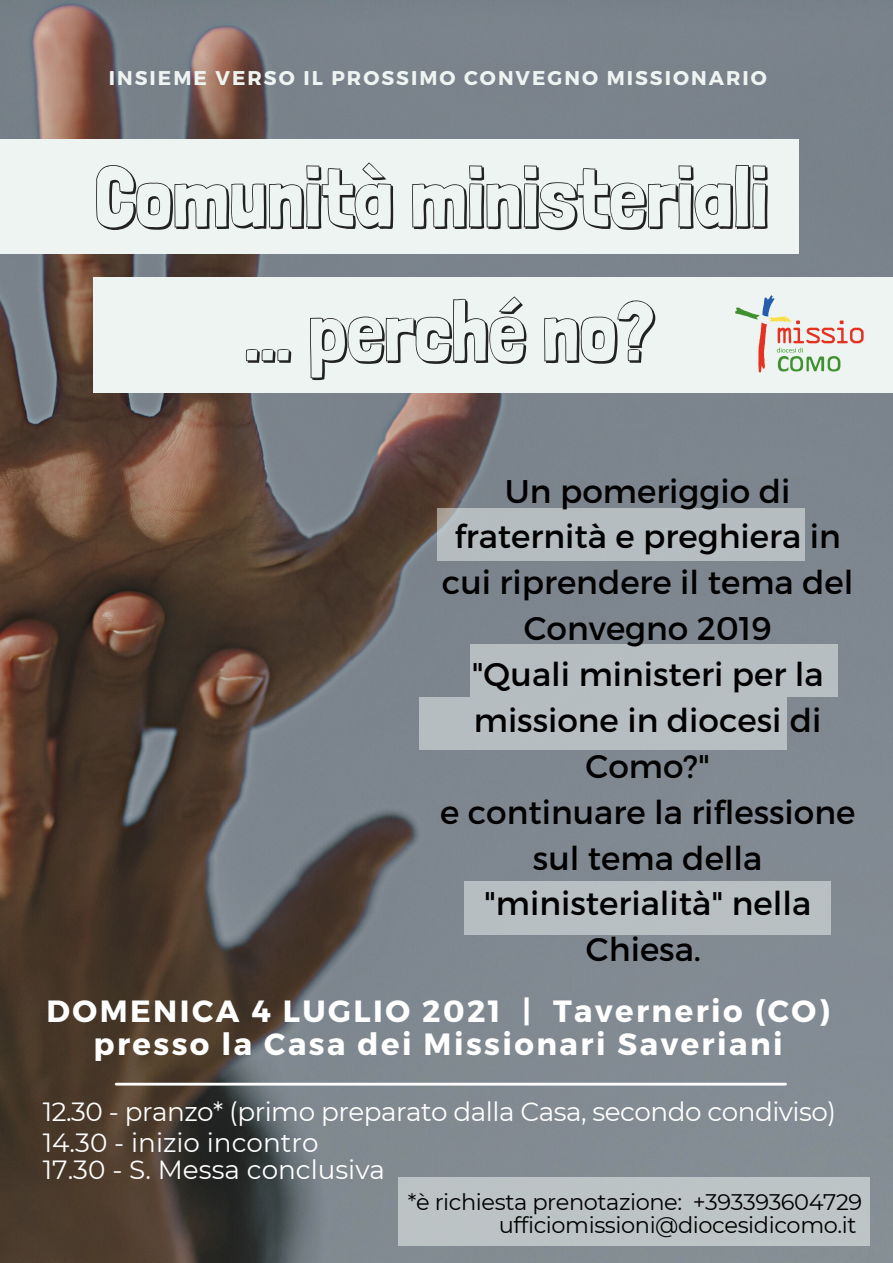
<style>
.page{position:relative;width:893px;height:1263px;background:#fff}
.page>*{position:absolute;margin:0;border:0;box-sizing:border-box;transform-origin:0 0}
.t1{font:83.25px "Londrina Shadow";color:#222}
.t2{font:32.78px/45.9px "Montserrat";color:#000;text-align:center}
.t3{font:700 30.67px "Montserrat";letter-spacing:.08em;color:#fff}
.t4{font:26.25px "Montserrat";letter-spacing:-.02em;color:#fff}
.t5{font:26.25px "Montserrat";color:#fff}
.t6{font:22.5px/22.5px "Montserrat";letter-spacing:-.02em;color:#000;text-align:right}
.t7{font:700 19.88px "Montserrat";letter-spacing:.1em;color:#eef4f1}
</style>
<div class="page">
<img style="left:0;top:0;width:893px;height:1263px">
<div style="left:93px;top:278px;width:800px;height:114px;background:#eef4f1"></div>
<div style="left:0;top:139px;width:798px;height:115px;background:#eef4f1"></div>
<img style="left:735px;top:295px;width:129px;height:78px">
<div style="left:437px;top:508px;width:367px;height:52px;background:#b5bdc0"></div>
<div style="left:420px;top:697px;width:367px;height:52px;background:#b6bec1"></div>
<div style="left:464px;top:882px;width:367px;height:52px;background:#b8bfc2"></div>
<div style="left:470px;top:644px;width:367px;height:53px;background:#b6bec1"></div>
<hr style="left:116px;top:1083px;width:669px;height:2px;background:#fff">
<div style="left:398px;top:1178px;width:471px;height:67px;background:#bcc4c5"></div>
<p class="t7" style="left:109px;top:65px;width:659px">INSIEME VERSO IL PROSSIMO CONVEGNO MISSIONARIO</p>
<p class="t1" style="left:94px;top:148px;width:675px">Comunità ministeriali</p>
<p class="t1" style="left:244px;top:282px;width:412px">... perché no?</p>
<p class="t2" style="left:442px;top:466px;width:413px">Un pomeriggio di fraternità e preghiera in cui riprendere il tema del<br>Convegno 2019</p>
<p class="t2" style="left:472px;top:650px;width:353px">"Quali ministeri per la missione in diocesi di<br>Como?"</p>
<p class="t2" style="left:440px;top:787px;width:417px">e continuare la riflessione sul tema della "ministerialità" nella<br>Chiesa.</p>
<p class="t3" style="left:46px;top:991px;width:785px">DOMENICA 4 LUGLIO 2021 | Tavernerio (CO)</p>
<p class="t3" style="left:94px;top:1024px;width:690px">presso la Casa dei Missionari Saveriani</p>
<p class="t4" style="left:43px;top:1096px;width:795px">12.30 - pranzo* (primo preparato dalla Casa, secondo condiviso)</p>
<p class="t5" style="left:43px;top:1126px;width:277px">14.30 - inizio incontro</p>
<p class="t5" style="left:43px;top:1153px;width:344px">17.30 - S. Messa conclusiva</p>
<p class="t6" style="left:408px;top:1191px;width:456px">*è richiesta prenotazione: +393393604729 ufficiomissioni@diocesidicomo.it</p>
</div>
